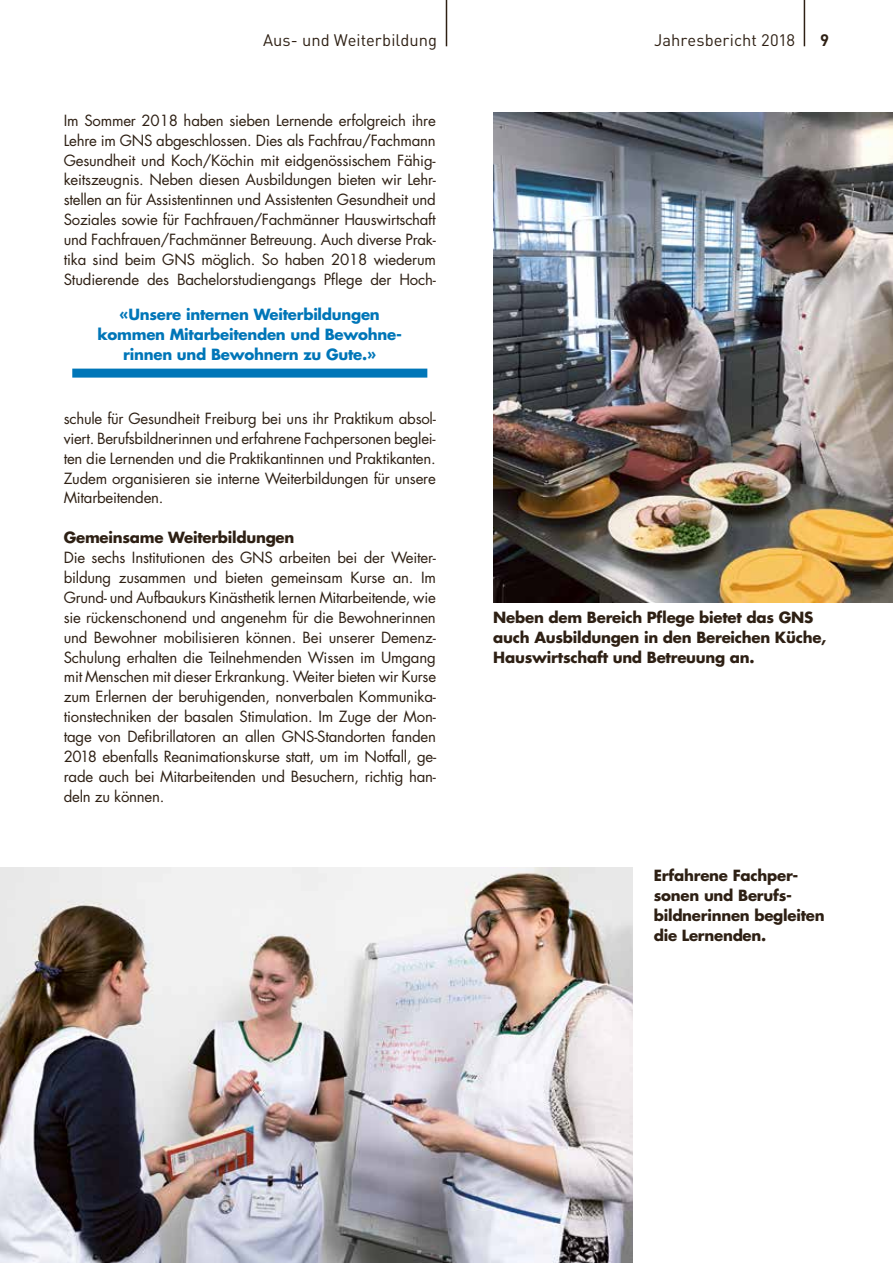
<style>
.page{position:relative;width:893px;height:1263px;background:#fff}
.page>*{position:absolute;margin:0;border:0;box-sizing:border-box;transform-origin:0 0}
.t1{font:16.5px "DIN Pro";color:#2e2014}
.t2{font:700 16.5px "DIN Pro";color:#2e2014}
.t3{font:15px/20px "Futura LT";letter-spacing:-.015em;color:#2e2014;text-align:justify}
.t4{font:700 15px/20px "Futura LT";letter-spacing:-.015em;color:#2e2014}
.t5{font:700 15px/19.8px "Futura LT";letter-spacing:-.015em;color:#0076b8;text-align:center}
</style>
<div class="page">
<hr style="left:446px;top:0;width:1px;height:46px;background:#2e2014">
<hr style="left:804px;top:0;width:1px;height:46px;background:#2e2014">
<img style="left:493px;top:113px;width:400px;height:490px">
<div style="left:72px;top:369px;width:355px;height:9px;background:#0076b8"></div>
<img style="left:0;top:867px;width:632px;height:396px">
<p class="t1" style="left:263px;top:30px;width:176px">Aus- und Weiterbildung</p>
<p class="t1" style="left:654px;top:30px;width:143px">Jahresbericht 2018</p>
<p class="t2" style="left:820px;top:29px;width:10px">9</p>
<p class="t3" style="left:64px;top:111px;width:374px">Im Sommer 2018 haben sieben Lernende erfolgreich ihre Lehre im GNS abgeschlossen. Dies als Fachfrau/Fachmann Gesundheit und Koch/Köchin mit eidgenössischem Fähig&shy;keitszeugnis. Neben diesen Ausbildungen bieten wir Lehr&shy;stellen an für Assistentinnen und Assistenten Gesundheit und Soziales sowie für Fachfrauen/Fachmänner Hauswirtschaft und Fachfrauen/Fachmänner Betreuung. Auch diverse Prak&shy;tika sind beim GNS möglich. So haben 2018 wiederum Studierende des Bachelorstudiengangs Pflege der Hoch-</p>
<p class="t5" style="left:97px;top:305px;width:306px">«Unsere internen Weiterbildungen kommen Mitarbeitenden und Bewohne&shy;rinnen und Bewohnern zu Gute.»</p>
<p class="t3" style="left:64px;top:409px;width:374px">schule für Gesundheit Freiburg bei uns ihr Praktikum absol&shy;viert. Berufsbildnerinnen und erfahrene Fachpersonen beglei&shy;ten die Lernenden und die Praktikantinnen und Praktikanten.<br>Zudem organisieren sie interne Weiterbildungen für unsere Mitarbeitenden.</p>
<p class="t4" style="left:64px;top:527px;width:232px">Gemeinsame Weiterbildungen</p>
<p class="t3" style="left:64px;top:548px;width:374px">Die sechs Institutionen des GNS arbeiten bei der Weiter&shy;bildung zusammen und bieten gemeinsam Kurse an. Im Grund- und Aufbaukurs Kinästhetik lernen Mitarbeitende, wie sie rückenschonend und angenehm für die Bewohnerinnen und Bewohner mobilisieren können. Bei unserer Demenz-Schulung erhalten die Teilnehmenden Wissen im Umgang mit Menschen mit dieser Erkrankung. Weiter bieten wir Kurse zum Erlernen der beruhigenden, nonverbalen Kommunika&shy;tionstechniken der basalen Stimulation. Im Zuge der Mon&shy;tage von Defibrillatoren an allen GNS-Standorten fanden 2018 ebenfalls Reanimationskurse statt, um im Notfall, ge&shy;rade auch bei Mitarbeitenden und Besuchern, richtig han&shy;deln zu können.</p>
<p class="t4" style="left:493px;top:607px;width:335px">Neben dem Bereich Pflege bietet das GNS auch Ausbildungen in den Bereichen Küche,<br>Hauswirtschaft und Betreuung an.</p>
<p class="t4" style="left:654px;top:865px;width:172px">Erfahrene Fachper&shy;sonen und Berufs&shy;bildnerinnen begleiten die Lernenden.</p>
</div>
